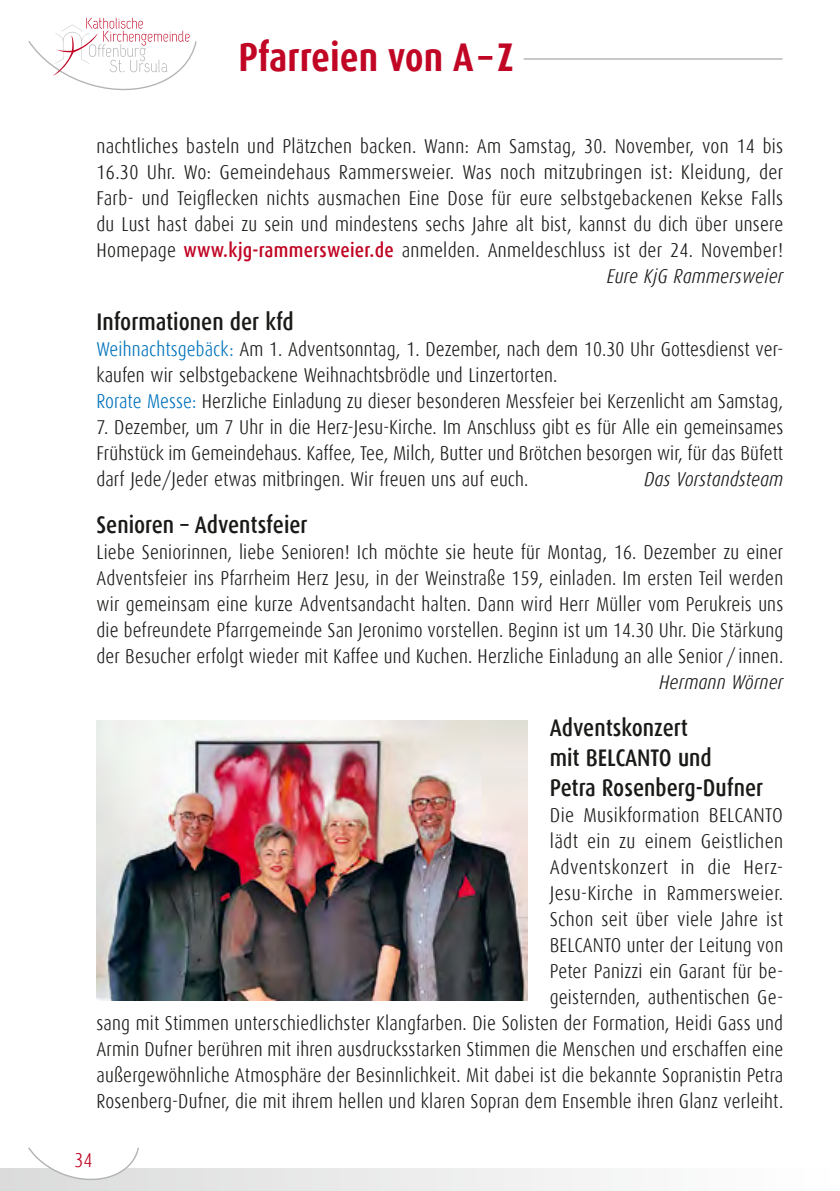
<style>
.page{position:relative;width:840px;height:1191px;background:#fff}
.page>*{position:absolute;margin:0;border:0;box-sizing:border-box;transform-origin:0 0}
.Hauptrubrik_KOPF_lin{font:700 40px "Dax Condensed";color:#c10524}
.Unterrubrik_7mm_Einz{font:500 24px/30px "Dax Condensed";color:#1a1a18}
.Grundtext_ohne_Absta{font:300 20px/26px "Dax Condensed";letter-spacing:.01em;color:#1a1a18;text-align:right}
.Grundtext_LW-5{font:300 20px/26px "Dax Condensed";letter-spacing:.005em;color:#1a1a18}
.Grundtext_ohne_Absta-2{font:italic 300 20px "Dax Condensed";letter-spacing:.01em;color:#1a1a18}
.Grundtext_LW-5-2{font:italic 300 20px "Dax Condensed";letter-spacing:.005em;color:#1a1a18}
.t1{font:300 20px "Dax Condensed";color:#c10524}
.s1{font-weight:500;color:#c10524}
.s2{color:#0072bc}
.s3{font-style:italic}
</style>
<div class="page">
<hr style="left:238px;top:58px;width:544px;height:2px;background:#b1b2b3">
<div style="left:0;top:1168px;width:839px;height:23px;background:linear-gradient(to right,#dadbdb,#fff)"></div>
<svg style="left:27px;top:1147px;width:113px;height:40px"></svg>
<svg style="left:28px;top:18px;width:169px;height:73px"></svg>
<img style="left:96px;top:721px;width:431px;height:279px">
<svg style="left:238px;top:58px;width:304px;height:2px"></svg>
<p class="Hauptrubrik_KOPF_lin" style="left:238px;top:35px;width:276px">Pfarreien von A–Z</p>
<p class="Grundtext_ohne_Absta" style="left:96px;top:133px;width:688px;text-align:justify">nachtliches basteln und Plätzchen backen. Wann: Am Samstag, 30. November, von 14 bis 16.30 Uhr. Wo: Gemeindehaus Rammersweier. Was noch mitzubringen ist: Kleidung, der Farb- und Teigflecken nichts ausmachen Eine Dose für eure selbstgebackenen Kekse Falls du Lust hast dabei zu sein und mindestens sechs Jahre alt bist, kannst du dich über unsere Homepage <span class="s1">www.kjg-rammersweier.de</span> anmelden. Anmeldeschluss ist der 24. November!</p>
<p class="Grundtext_ohne_Absta-2" style="left:606px;top:265px;width:178px">Eure KjG Rammersweier</p>
<p class="Unterrubrik_7mm_Einz" style="left:96px;top:307px;width:199px">Informationen der kfd</p>
<p class="Grundtext_LW-5" style="left:96px;top:336px;width:687px"><span class="s2">Weihnachtsgebäck:</span> Am 1. Adventsonntag, 1. Dezember, nach dem 10.30 Uhr Gottesdienst ver&shy;kaufen wir selbstgebackene Weihnachtsbrödle und Linzertorten.</p>
<p class="Grundtext_LW-5" style="left:96px;top:388px;width:687px"><span class="s2">Rorate Messe:</span> Herzliche Einladung zu dieser besonderen Messfeier bei Kerzenlicht am Samstag,</p>
<p class="Grundtext_LW-5" style="left:96px;top:414px;width:688px;text-align:justify">7. Dezember, um 7 Uhr in die Herz-Jesu-Kirche. Im Anschluss gibt es für Alle ein gemeinsames Frühstück im Gemeindehaus. Kaffee, Tee, Milch, Butter und Brötchen besorgen wir, für das Büfett darf Jede/Jeder etwas mitbringen. Wir freuen uns auf euch.</p>
<p class="Grundtext_LW-5-2" style="left:643px;top:468px;width:141px">Das Vorstandsteam</p>
<p class="Unterrubrik_7mm_Einz" style="left:96px;top:510px;width:212px">Senioren – Adventsfeier</p>
<p class="Grundtext_ohne_Absta" style="left:96px;top:539px;width:688px">Liebe Seniorinnen, liebe Senioren! Ich möchte sie heute für Montag, 16. Dezember zu einer Adventsfeier ins Pfarrheim Herz Jesu, in der Weinstraße 159, einladen. Im ersten Teil werden wir gemeinsam eine kurze Adventsandacht halten. Dann wird Herr Müller vom Perukreis uns die befreundete Pfarrgemeinde San Jeronimo vorstellen. Beginn ist um 14.30 Uhr. Die Stärkung der Besucher erfolgt wieder mit Kaffee und Kuchen. Herzliche Einladung an alle Senior / innen.<br><span class="s3">Hermann Wörner</span></p>
<p class="Unterrubrik_7mm_Einz" style="left:549px;top:713px;width:215px">Adventskonzert<br>mit BELCANTO und<br>Petra Rosenberg-Dufner</p>
<p class="Grundtext_ohne_Absta" style="left:96px;top:802px;width:688px">Die Musikformation BELCANTO<br>lädt ein zu einem Geistlichen<br>Adventskonzert in die Herz-<br>Jesu-Kirche in Rammersweier.<br>Schon seit über viele Jahre ist<br>BELCANTO unter der Leitung von<br>Peter Panizzi ein Garant für be-<br>geisternden, authentischen Ge-<br>sang mit Stimmen unterschiedlichster Klangfarben. Die Solisten der Formation, Heidi Gass und Armin Dufner berühren mit ihren ausdrucksstarken Stimmen die Menschen und erschaffen eine außergewöhnliche Atmosphäre der Besinnlichkeit. Mit dabei ist die bekannte Sopranistin Petra Rosenberg-Dufner, die mit ihrem hellen und klaren Sopran dem Ensemble ihren Glanz verleiht.</p>
<p class="t1" style="left:75px;top:1148px;width:19px">34</p>
</div>
